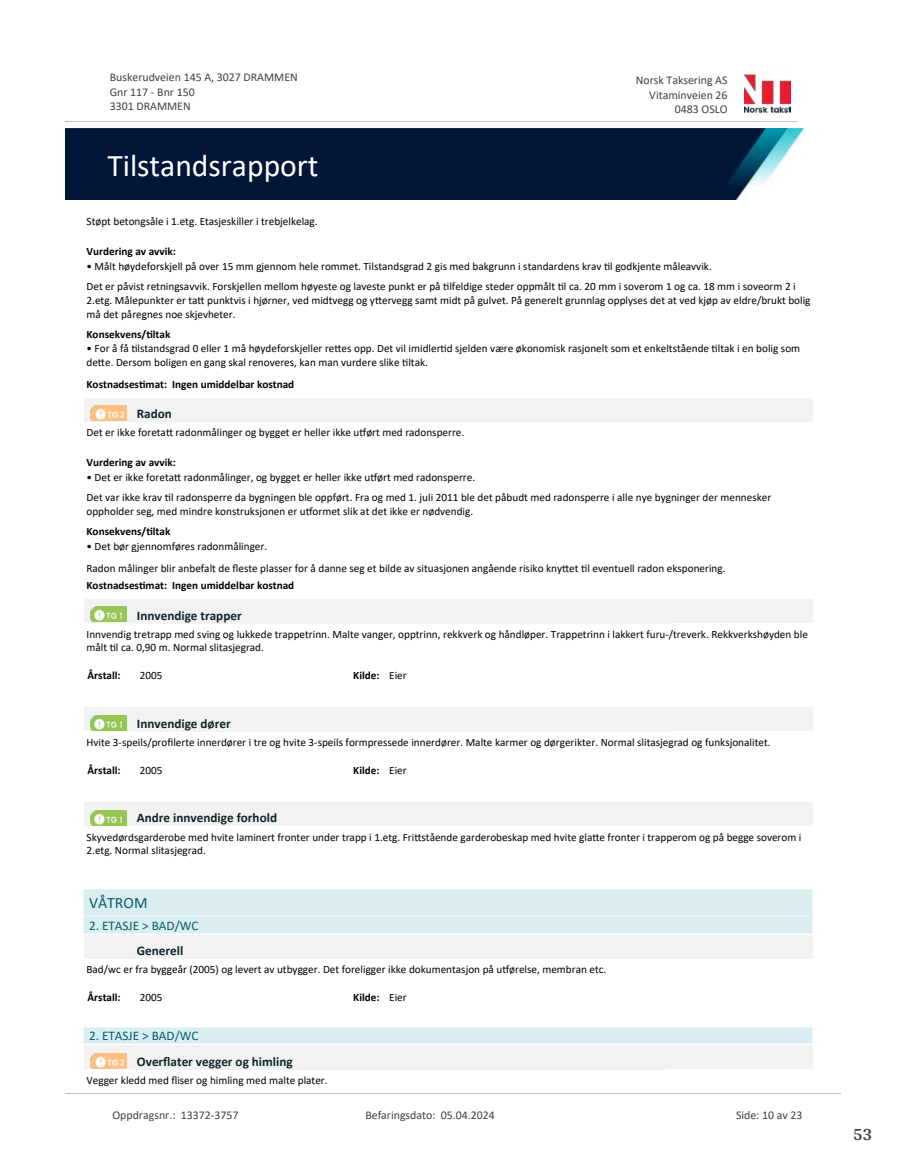
<style>
.page{position:relative;width:915px;height:1172px;background:#fff}
.page>*{position:absolute;margin:0;border:0;box-sizing:border-box;transform-origin:0 0}
.t1{font:31.65px "Calibri";color:#fff}
.t2{font:700 18px "Arya";color:#414749}
.t3{font:15.75px "Calibri";color:#065c69}
.t4{font:700 13.2px "Calibri";color:#0f252c}
.t5{font:13.2px "Calibri";color:#065c69}
.t6{font:11.85px/14.5px "Calibri";color:#404040}
.t7{font:11.25px/13.6px "Calibri";color:#000}
.t8{font:700 11.25px "Calibri";color:#000}
.s1{font-weight:400}
</style>
<div class="page">
<div style="left:84px;top:398px;width:728px;height:24px;background:#f2f2f2"></div>
<div style="left:91px;top:406px;width:35px;height:15px;background:#fcc080"></div>
<img style="left:91px;top:405px;width:35px;height:15px">
<div style="left:84px;top:599px;width:728px;height:24px;background:#f2f2f2"></div>
<img style="left:91px;top:607px;width:35px;height:15px">
<div style="left:84px;top:707px;width:728px;height:24px;background:#f2f2f2"></div>
<img style="left:91px;top:715px;width:35px;height:15px">
<div style="left:84px;top:802px;width:728px;height:24px;background:#f2f2f2"></div>
<img style="left:91px;top:810px;width:35px;height:15px">
<div style="left:84px;top:890px;width:728px;height:26px;background:#daeef2"></div>
<hr style="left:84px;top:889px;width:728px;height:1px;background:#eaf5f7">
<hr style="left:84px;top:916px;width:728px;height:1px;background:#eaf5f7">
<div style="left:84px;top:935px;width:728px;height:24px;background:#f2f2f2"></div>
<div style="left:84px;top:917px;width:728px;height:16px;background:#daeef2"></div>
<hr style="left:84px;top:917px;width:728px;height:1px;background:#eaf5f7">
<hr style="left:84px;top:933px;width:728px;height:1px;background:#eaf5f7">
<div style="left:84px;top:1045px;width:728px;height:24px;background:#f2f2f2"></div>
<img style="left:91px;top:1053px;width:35px;height:15px">
<div style="left:84px;top:1028px;width:728px;height:16px;background:#daeef2"></div>
<hr style="left:84px;top:1027px;width:728px;height:1px;background:#eaf5f7">
<hr style="left:84px;top:1044px;width:728px;height:1px;background:#eaf5f7">
<img style="left:744px;top:74px;width:46px;height:40px">
<hr style="left:65px;top:121px;width:731px;height:1px;background:#c0c0c0">
<img style="left:65px;top:129px;width:738px;height:71px">
<hr style="left:65px;top:1093px;width:775px;height:1px;background:#c0c0c0">
<p class="t6" style="left:110px;top:70px;width:189px">Buskerudveien 145 A, 3027 DRAMMEN<br>Gnr 117 - Bnr 150<br>3301 DRAMMEN</p>
<p class="t6" style="left:635px;top:73px;width:93px">Norsk Taksering AS</p>
<p class="t6" style="left:649px;top:87px;width:80px">Vitaminveien 26</p>
<p class="t6" style="left:674px;top:102px;width:54px">0483 OSLO</p>
<h1 class="t1" style="left:107px;top:143px;width:213px">Tilstandsrapport</h1>
<p class="t7" style="left:86px;top:214px;width:232px">Støpt betongsåle i 1.etg. Etasjeskiller i trebjelkelag.</p>
<p class="t8" style="left:86px;top:244px;width:91px">Vurdering av avvik:</p>
<p class="t7" style="left:86px;top:255px;width:710px;line-height:20.7px">• Målt høydeforskjell på over 15 mm gjennom hele rommet. Tilstandsgrad 2 gis med bakgrunn i standardens krav 琀椀l godkjente måleavvik.<br>Det er påvist retningsavvik. Forskjellen mellom høyeste og laveste punkt er på 琀椀lfeldige steder oppmålt 琀椀l ca. 20 mm i soverom 1 og ca. 18 mm i soveorm 2 i</p>
<p class="t7" style="left:86px;top:293px;width:725px">2.etg. Målepunkter er ta琀琀 punktvis i hjørner, ved midtvegg og y琀琀ervegg samt midt på gulvet. På generelt grunnlag opplyses det at ved kjøp av eldre/brukt bolig må det påregnes noe skjevheter.</p>
<p class="t8" style="left:86px;top:326px;width:85px">Konsekvens/琀椀ltak</p>
<p class="t7" style="left:86px;top:341px;width:715px">• For å få 琀椀lstandsgrad 0 eller 1 må høydeforskjeller re琀琀es opp. Det vil imidler琀椀d sjelden være økonomisk rasjonelt som et enkeltstående 琀椀ltak i en bolig som de琀琀e. Dersom boligen en gang skal renoveres, kan man vurdere slike 琀椀ltak.</p>
<p class="t8" style="left:86px;top:376px;width:209px">Kostnadses琀椀mat: Ingen umiddelbar kostnad</p>
<p class="t4" style="left:137px;top:404px;width:37px">Radon</p>
<p class="t7" style="left:86px;top:425px;width:379px">Det er ikke foreta琀琀 radonmålinger og bygget er heller ikke u琀昀ørt med radonsperre.</p>
<p class="t8" style="left:86px;top:455px;width:91px">Vurdering av avvik:</p>
<p class="t7" style="left:86px;top:466px;width:686px;line-height:20.7px">• Det er ikke foreta琀琀 radonmålinger, og bygget er heller ikke u琀昀ørt med radonsperre.<br>Det var ikke krav 琀椀l radonsperre da bygningen ble oppført. Fra og med 1. juli 2011 ble det påbudt med radonsperre i alle nye bygninger der mennesker</p>
<p class="t7" style="left:86px;top:504px;width:388px">oppholder seg, med mindre konstruksjonen er u琀昀ormet slik at det ikke er nødvendig.</p>
<p class="t8" style="left:86px;top:524px;width:85px">Konsekvens/琀椀ltak</p>
<p class="t7" style="left:86px;top:535px;width:640px;line-height:21.8px">• Det bør gjennomføres radonmålinger.<br>Radon målinger blir anbefalt de 昀氀este plasser for å danne seg et bilde av situasjonen angående risiko kny琀琀et 琀椀l eventuell radon eksponering.</p>
<p class="t8" style="left:86px;top:577px;width:209px">Kostnadses琀椀mat: Ingen umiddelbar kostnad</p>
<p class="t4" style="left:137px;top:606px;width:106px">Innvendige trapper</p>
<p class="t7" style="left:86px;top:627px;width:722px">Innvendig tretrapp med sving og lukkede trappetrinn. Malte vanger, opptrinn, rekkverk og håndløper. Trappetrinn i lakkert furu-/treverk. Rekkverkshøyden ble målt 琀椀l ca. 0,90 m. Normal slitasjegrad.</p>
<p class="t8" style="left:87px;top:667px;width:35px">Årstall:</p>
<p class="t7" style="left:140px;top:668px;width:24px">2005</p>
<p class="t8" style="left:353px;top:667px;width:55px">Kilde: <span class="s1">Eier</span></p>
<p class="t4" style="left:137px;top:714px;width:95px">Innvendige dører</p>
<p class="t7" style="left:86px;top:735px;width:685px">Hvite 3-speils/pro昀椀lerte innerdører i tre og hvite 3-speils formpressede innerdører. Malte karmer og dørgerikter. Normal slitasjegrad og funksjonalitet.</p>
<p class="t8" style="left:87px;top:762px;width:35px">Årstall:</p>
<p class="t7" style="left:140px;top:763px;width:24px">2005</p>
<p class="t8" style="left:353px;top:762px;width:55px">Kilde: <span class="s1">Eier</span></p>
<p class="t4" style="left:137px;top:809px;width:142px">Andre innvendige forhold</p>
<p class="t7" style="left:86px;top:830px;width:716px">Skyvedørdsgarderobe med hvite laminert fronter under trapp i 1.etg. Fri琀琀stående garderobeskap med hvite gla琀琀e fronter i trapperom og på begge soverom i<br>2.etg. Normal slitasjegrad.</p>
<h3 class="t3" style="left:89px;top:892px;width:60px">VÅTROM</h3>
<p class="t4" style="left:137px;top:941px;width:48px">Generell</p>
<p class="t7" style="left:86px;top:962px;width:521px">Bad/wc er fra byggeår (2005) og levert av utbygger. Det foreligger ikke dokumentasjon på u琀昀ørelse, membran etc.</p>
<p class="t5" style="left:89px;top:916px;width:111px">2. ETASJE &gt; BAD/WC</p>
<p class="t8" style="left:87px;top:989px;width:35px">Årstall:</p>
<p class="t7" style="left:140px;top:990px;width:24px">2005</p>
<p class="t8" style="left:353px;top:989px;width:55px">Kilde: <span class="s1">Eier</span></p>
<p class="t5" style="left:89px;top:1027px;width:111px">2. ETASJE &gt; BAD/WC</p>
<p class="t4" style="left:137px;top:1052px;width:157px">Over昀氀ater vegger og himling</p>
<p class="t7" style="left:86px;top:1073px;width:242px">Vegger kledd med 昀氀iser og himling med malte plater.</p>
<p class="t6" style="left:112px;top:1107px;width:127px">Oppdragsnr.: 13372-3757</p>
<p class="t6" style="left:365px;top:1107px;width:131px">Befaringsdato: 05.04.2024</p>
<p class="t6" style="left:735px;top:1107px;width:68px">Side: 10 av 23</p>
<h2 class="t2" style="left:852px;top:1123px;width:21px">53</h2>
</div>
